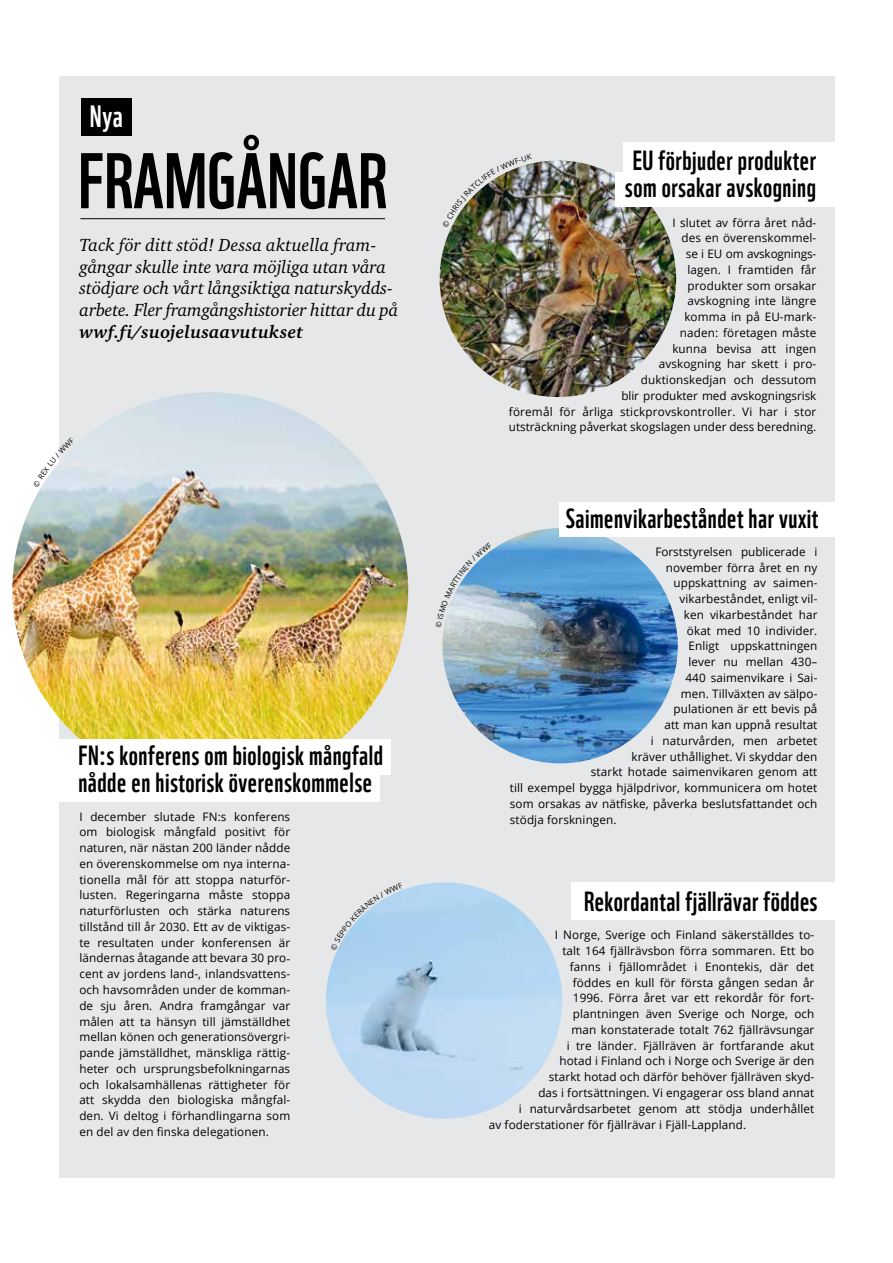
<style>
.page{position:relative;width:893px;height:1263px;background:#fff}
.page>*{position:absolute;margin:0;border:0;box-sizing:border-box;transform-origin:0 0}
.t1{font:76.5px "WWF";color:#000}
.t2{font:30px "WWF";color:#fff}
.t3{font:27px/27px "WWF";letter-spacing:.02em;color:#000}
.t4{font:italic 18px/21.6px "Charter ITC Pro";color:#000}
.t5{font:italic 700 18px "Charter ITC Pro";letter-spacing:.02em;color:#000}
.t6{font:11.7px/15.8px "Open Sans";letter-spacing:.01em;color:#000;text-align:justify}
</style>
<div class="page">
<div style="left:60px;top:76px;width:775px;height:1102px;background:#e6e7e8"></div>
<img style="left:12px;top:392px;width:396px;height:383px">
<div style="left:81px;top:99px;width:50px;height:37px;background:#000"></div>
<hr style="left:80px;top:218px;width:305px;height:1px;background:#000">
<img style="left:440px;top:160px;width:236px;height:237px;border-radius:118px">
<div style="left:615px;top:172px;width:278px;height:34px;background:#fff"></div>
<img style="left:326px;top:882px;width:236px;height:237px;border-radius:118px">
<img style="left:442px;top:528px;width:236px;height:235px;border-radius:118px">
<div style="left:560px;top:502px;width:333px;height:35px;background:#fff"></div>
<div style="left:624px;top:143px;width:239px;height:32px;background:#fff"></div>
<div style="left:571px;top:882px;width:322px;height:38px;background:#fff"></div>
<div style="left:45px;top:763px;width:335px;height:39px;background:#fff"></div>
<div style="left:39px;top:739px;width:352px;height:35px;background:#fff"></div>
<svg style="left:337px;top:890px;width:66px;height:60px"></svg>
<img style="left:451px;top:163px;width:81px;height:65px">
<svg style="left:443px;top:550px;width:49px;height:78px"></svg>
<svg style="left:33px;top:438px;width:42px;height:49px"></svg>
<h2 class="t2" style="left:90px;top:93px;width:35px">Nya</h2>
<h1 class="t1" style="left:78px;top:121px;width:310px">FRAMGÅNGAR</h1>
<h3 class="t4" style="left:80px;top:234px;width:320px">Tack för ditt stöd! Dessa aktuella fram&shy;gångar skulle inte vara möjliga utan våra stödjare och vårt långsiktiga naturskydds&shy;arbete. Fler framgångshistorier hittar du på</h3>
<h3 class="t5" style="left:80px;top:320px;width:225px">wwf.fi/suojelusaavutukset</h3>
<h3 class="t3" style="left:78px;top:739px;width:306px">FN:s konferens om biologisk mångfald nådde en historisk överenskommelse</h3>
<p class="t6" style="left:79px;top:808px;width:212px">I december slutade FN:s konferens om biologisk mångfald positivt för naturen, när nästan 200 länder nådde en överenskommelse om nya interna&shy;tionella mål för att stoppa naturför&shy;lusten. Regeringarna måste stoppa naturförlusten och stärka naturens tillstånd till år 2030. Ett av de viktigas&shy;te resultaten under konferensen är ländernas åtagande att bevara 30 pro&shy;cent av jordens land-, inlandsvattens&shy;och havsområden under de komman&shy;de sju åren. Andra framgångar var målen att ta hänsyn till jämställdhet mellan könen och generationsövergri&shy;pande jämställdhet, mänskliga rättig&shy;heter och ursprungsbefolkningarnas och lokalsamhällenas rättigheter för att skydda den biologiska mångfal&shy;den. Vi deltog i förhandlingarna som en del av den finska delegationen.</p>
<h3 class="t3" style="left:625px;top:144px;width:192px">EU förbjuder produkter som orsakar avskogning</h3>
<p class="t6" style="left:509px;top:214px;width:309px;text-align:right">I slutet av förra året nåd-<br>des en överenskommel-<br>se i EU om avskognings-<br>lagen. I framtiden får<br>produkter som orsakar<br>avskogning inte längre<br>komma in på EU-mark-<br>naden: företagen måste<br>kunna bevisa att ingen<br>avskogning har skett i pro-<br>duktionskedjan och dessutom<br>blir produkter med avskogningsrisk<br>föremål för årliga stickprovskontroller. Vi har i stor utsträckning påverkat skogslagen under dess beredning.</p>
<h3 class="t3" style="left:565px;top:502px;width:254px">Saimenvikarbeståndet har vuxit</h3>
<p class="t6" style="left:655px;top:543px;width:163px">Forststyrelsen publicerade i</p>
<p class="t6" style="left:666px;top:559px;width:153px">november förra året en ny</p>
<p class="t6" style="left:673px;top:575px;width:146px">uppskattning av saimen-</p>
<p class="t6" style="left:679px;top:591px;width:140px">vikarbeståndet, enligt vil-</p>
<p class="t6" style="left:684px;top:606px;width:135px">ken vikarbeståndet har</p>
<p class="t6" style="left:687px;top:622px;width:132px">ökat med 10 individer.</p>
<p class="t6" style="left:688px;top:638px;width:131px">Enligt uppskattningen</p>
<p class="t6" style="left:688px;top:654px;width:131px">lever nu mellan 430–</p>
<p class="t6" style="left:685px;top:669px;width:134px">440 saimenvikare i Sai-</p>
<p class="t6" style="left:681px;top:685px;width:138px">men. Tillväxten av sälpo-</p>
<p class="t6" style="left:673px;top:701px;width:146px">pulationen är ett bevis på</p>
<p class="t6" style="left:664px;top:717px;width:155px">att man kan uppnå resultat</p>
<p class="t6" style="left:651px;top:732px;width:168px">i naturvården, men arbetet</p>
<p class="t6" style="left:631px;top:748px;width:188px">kräver uthållighet. Vi skyddar den</p>
<p class="t6" style="left:591px;top:764px;width:228px">starkt hotade saimenvikaren genom att</p>
<p class="t6" style="left:510px;top:780px;width:309px">till exempel bygga hjälpdrivor, kommunicera om hotet</p>
<p class="t6" style="left:510px;top:795px;width:309px">som orsakas av nätfiske, påverka beslutsfattandet och</p>
<p class="t6" style="left:510px;top:811px;width:108px">stödja forskningen.</p>
<h3 class="t3" style="left:584px;top:885px;width:235px">Rekordantal fjällrävar föddes</h3>
<p class="t6" style="left:555px;top:927px;width:261px">I Norge, Sverige och Finland säkerställdes to-</p>
<p class="t6" style="left:562px;top:943px;width:253px">talt 164 fjällrävsbon förra sommaren. Ett bo</p>
<p class="t6" style="left:570px;top:958px;width:246px">fanns i fjällområdet i Enontekis, där det</p>
<p class="t6" style="left:573px;top:974px;width:243px">föddes en kull för första gången sedan år</p>
<p class="t6" style="left:573px;top:990px;width:243px">1996. Förra året var ett rekordår för fort-</p>
<p class="t6" style="left:573px;top:1006px;width:243px">plantningen även Sverige och Norge, och</p>
<p class="t6" style="left:571px;top:1021px;width:245px">man konstaterade totalt 762 fjällrävsungar</p>
<p class="t6" style="left:567px;top:1037px;width:249px">i tre länder. Fjällräven är fortfarande akut</p>
<p class="t6" style="left:559px;top:1053px;width:257px">hotad i Finland och i Norge och Sverige är den</p>
<p class="t6" style="left:549px;top:1069px;width:267px">starkt hotad och därför behöver fjällräven skyd-</p>
<p class="t6" style="left:538px;top:1084px;width:278px">das i fortsättningen. Vi engagerar oss bland annat</p>
<p class="t6" style="left:519px;top:1100px;width:297px">i naturvårdsarbetet genom att stödja underhållet</p>
<p class="t6" style="left:489px;top:1116px;width:259px">av foderstationer för fjällrävar i Fjäll-Lappland.</p>
</div>
